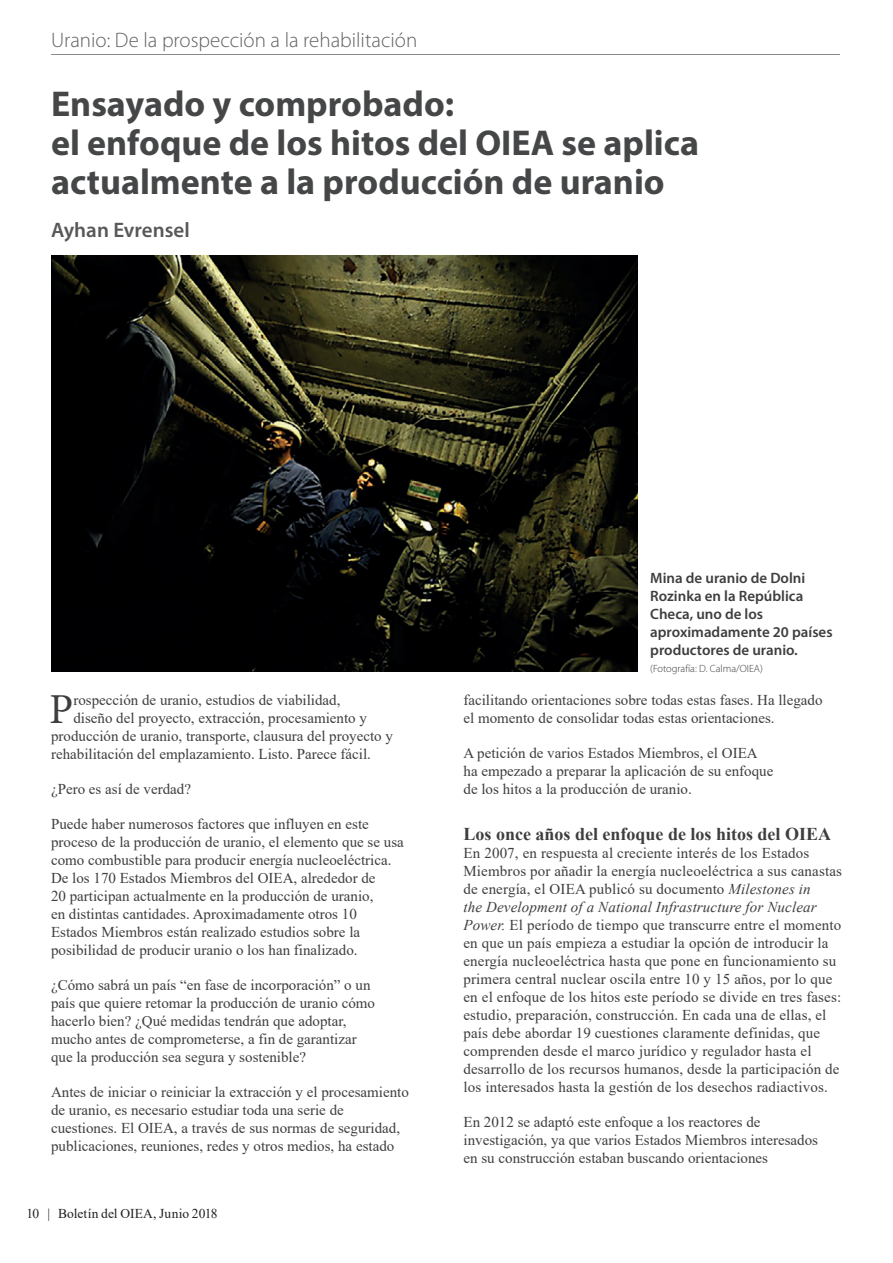
<style>
.page{position:relative;width:893px;height:1263px;background:#fff}
.page>*{position:absolute;margin:0;border:0;box-sizing:border-box;transform-origin:0 0}
.t1{font:42.75px "Minion Pro";color:#3e3e3f}
.t2{font:700 36px/39px "Myriad Pro";color:#454647}
.t3{font:300 21px "Myriad Pro";color:#636366}
.t4{font:600 21px "Myriad Pro";color:#57585a}
.t5{font:700 18px "Times New Roman";color:#3e3e3f}
.t6{font:15px/18px "Times New Roman";color:#3e3e3f}
.t7{font:600 15px/18px "Myriad Pro";color:#3e3e3f}
.t8{font:13.5px "Times New Roman";color:#231f20}
.t9{font:300 10.5px "Myriad Pro";color:#3e3e3f}
.s1{font-style:italic}
</style>
<div class="page">
<img style="left:51px;top:255px;width:587px;height:417px">
<hr style="left:51px;top:54px;width:789px;height:1px;background:#87898c">
<h3 class="t3" style="left:51px;top:27px;width:368px">Uranio: De la prospección a la rehabilitación</h3>
<h2 class="t2" style="left:51px;top:83px;width:650px">Ensayado y comprobado:<br>el enfoque de los hitos del OIEA se aplica actualmente a la producción de uranio</h2>
<h3 class="t4" style="left:51px;top:216px;width:140px">Ayhan Evrensel</h3>
<h1 class="t1" style="left:49px;top:680px;width:26px">P</h1>
<p class="t6" style="left:73px;top:690px;width:269px">rospección de uranio, estudios de viabilidad,</p>
<p class="t6" style="left:73px;top:708px;width:295px">diseño del proyecto, extracción, procesamiento y</p>
<p class="t6" style="left:51px;top:726px;width:344px">producción de uranio, transporte, clausura del proyecto y</p>
<p class="t6" style="left:51px;top:744px;width:321px">rehabilitación del emplazamiento. Listo. Parece fácil.</p>
<p class="t6" style="left:51px;top:779px;width:141px">¿Pero es así de verdad?</p>
<p class="t6" style="left:51px;top:814px;width:354px">Puede haber numerosos factores que influyen en este proceso de la producción de uranio, el elemento que se usa como combustible para producir energía nucleoeléctrica.<br>De los 170 Estados Miembros del OIEA, alrededor de<br>20 participan actualmente en la producción de uranio,<br>en distintas cantidades. Aproximadamente otros 10<br>Estados Miembros están realizado estudios sobre la posibilidad de producir uranio o los han finalizado.</p>
<p class="t6" style="left:51px;top:975px;width:326px">¿Cómo sabrá un país “en fase de incorporación” o un país que quiere retomar la producción de uranio cómo hacerlo bien? ¿Qué medidas tendrán que adoptar, mucho antes de comprometerse, a fin de garantizar que la producción sea segura y sostenible?</p>
<p class="t6" style="left:51px;top:1082px;width:359px">Antes de iniciar o reiniciar la extracción y el procesamiento de uranio, es necesario estudiar toda una serie de cuestiones. El OIEA, a través de sus normas de seguridad, publicaciones, reuniones, redes y otros medios, ha estado</p>
<p class="t8" style="left:26px;top:1204px;width:193px">10 | Boletín del OIEA, Junio 2018</p>
<p class="t7" style="left:650px;top:569px;width:184px">Mina de uranio de Dolni<br>Rozinka en la República<br>Checa, uno de los aproximadamente 20 países productores de uranio.</p>
<p class="t9" style="left:650px;top:662px;width:114px">(Fotografía: D. Calma/OIEA)</p>
<p class="t6" style="left:463px;top:690px;width:361px">facilitando orientaciones sobre todas estas fases. Ha llegado el momento de consolidar todas estas orientaciones.</p>
<p class="t6" style="left:463px;top:743px;width:311px">A petición de varios Estados Miembros, el OIEA ha empezado a preparar la aplicación de su enfoque de los hitos a la producción de uranio.</p>
<p class="t5" style="left:463px;top:821px;width:369px">Los once años del enfoque de los hitos del OIEA</p>
<p class="t6" style="left:463px;top:844px;width:380px">En 2007, en respuesta al creciente interés de los Estados Miembros por añadir la energía nucleoeléctrica a sus canastas de energía, el OIEA publicó su documento <span class="s1">Milestones in<br>the Development of a National Infrastructure for Nuclear Power.</span> El período de tiempo que transcurre entre el momento en que un país empieza a estudiar la opción de introducir la energía nucleoeléctrica hasta que pone en funcionamiento su primera central nuclear oscila entre 10 y 15 años, por lo que en el enfoque de los hitos este período se divide en tres fases: estudio, preparación, construcción. En cada una de ellas, el país debe abordar 19 cuestiones claramente definidas, que comprenden desde el marco jurídico y regulador hasta el desarrollo de los recursos humanos, desde la participación de los interesados hasta la gestión de los desechos radiactivos.</p>
<p class="t6" style="left:463px;top:1113px;width:356px">En 2012 se adaptó este enfoque a los reactores de investigación, ya que varios Estados Miembros interesados en su construcción estaban buscando orientaciones</p>
</div>
